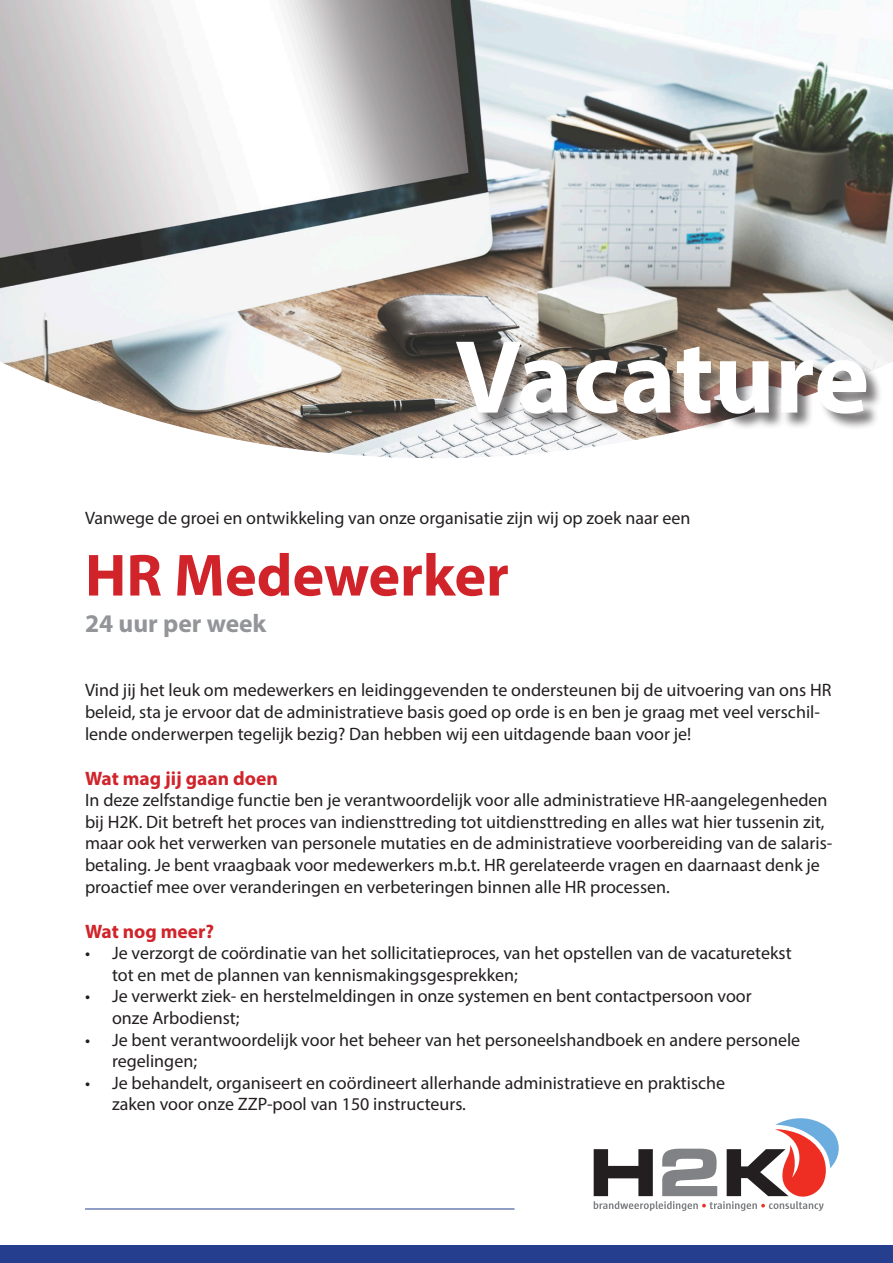
<style>
.page{position:relative;width:893px;height:1263px;background:#fff}
.page>*{position:absolute;margin:0;border:0;box-sizing:border-box;transform-origin:0 0}
.t1{font:700 105px "Myriad Pro";color:#fff}
.t2{font:700 60px "Myriad Pro";color:#d1232a}
.t3{font:700 25.5px "Myriad Pro";color:#939598}
.Kopregel_rood{font:700 19.5px "Myriad Pro";color:#d1232a}
.t4{font:18px/21.6px "Myriad Pro";color:#231f20}
</style>
<div class="page">
<svg style="left:594px;top:1118px;width:245px;height:93px"></svg>
<div style="left:0;top:1246px;width:893px;height:17px;background:#253f8e"></div>
<hr style="left:85px;top:1208px;width:429px;height:1px;background:#253f8e">
<img style="left:0;top:0;width:893px;height:459px">
<div style="left:458px;top:343px;width:426px;height:88px;background:#231f20;opacity:.6"></div>
<p class="t1" style="left:455px;top:309px;width:416px">Vacature</p>
<p class="t4" style="left:85px;top:507px;width:607px">Vanwege de groei en ontwikkeling van onze organisatie zijn wij op zoek naar een</p>
<p class="t2" style="left:85px;top:536px;width:425px">HR Medewerker</p>
<p class="t3" style="left:85px;top:606px;width:183px">24 uur per week</p>
<p class="t4" style="left:85px;top:679px;width:748px">Vind jij het leuk om medewerkers en leidinggevenden te ondersteunen bij de uitvoering van ons HR beleid, sta je ervoor dat de administratieve basis goed op orde is en ben je graag met veel verschil&shy;lende onderwerpen tegelijk bezig? Dan hebben wij een uitdagende baan voor je!</p>
<p class="Kopregel_rood" style="left:85px;top:765px;width:194px">Wat mag jij gaan doen</p>
<p class="t4" style="left:85px;top:789px;width:749px">In deze zelfstandige functie ben je verantwoordelijk voor alle administratieve HR-aangelegenheden bij H2K. Dit betreft het proces van indiensttreding tot uitdiensttreding en alles wat hier tussenin zit, maar ook het verwerken van personele mutaties en de administratieve voorbereiding van de salaris&shy;betaling. Je bent vraagbaak voor medewerkers m.b.t. HR gerelateerde vragen en daarnaast denk je proactief mee over veranderingen en verbeteringen binnen alle HR processen.</p>
<p class="Kopregel_rood" style="left:85px;top:918px;width:131px">Wat nog meer?</p>
<p class="t4" style="left:112px;top:942px;width:681px;text-indent:-27px">• Je verzorgt de coördinatie van het sollicitatieproces, van het opstellen van de vacaturetekst tot en met de plannen van kennismakingsgesprekken;</p>
<p class="t4" style="left:112px;top:985px;width:641px;text-indent:-27px">• Je verwerkt ziek- en herstelmeldingen in onze systemen en bent contactpersoon voor onze Arbodienst;</p>
<p class="t4" style="left:112px;top:1028px;width:690px;text-indent:-27px">• Je bent verantwoordelijk voor het beheer van het personeelshandboek en andere personele regelingen;</p>
<p class="t4" style="left:112px;top:1072px;width:615px;text-indent:-27px">• Je behandelt, organiseert en coördineert allerhande administratieve en praktische zaken voor onze ZZP-pool van 150 instructeurs.</p>
</div>
